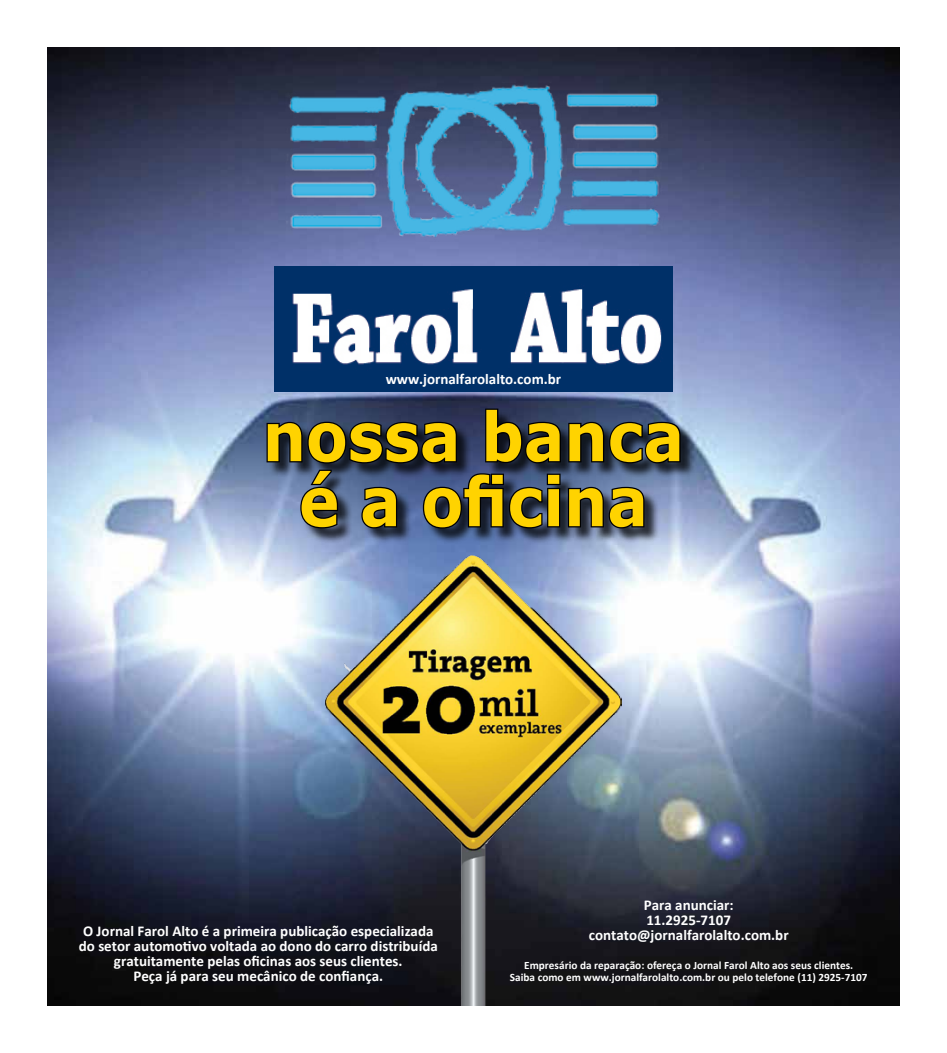
<style>
.page{position:relative;width:947px;height:1053px;background:#fff}
.page>*{position:absolute;margin:0;border:0;box-sizing:border-box;transform-origin:0 0}
.t1{font:700 67.5px/65px "Verdana";color:#ffd300;text-align:center;scale:.9 1}
.t2{font:700 15px/15px "Calibri";color:#fff;text-align:center}
.t3{font:700 11.25px/12.5px "Calibri";color:#fff;text-align:center}
</style>
<div class="page">
<img style="left:48px;top:48px;width:850px;height:957px">
<div style="left:268px;top:410px;width:427px;height:134px;background:#000;opacity:.75"></div>
<svg style="left:265px;top:407px;width:416px;height:123px;background:#343f59"></svg>
<img style="left:274px;top:71px;width:398px;height:178px">
<img style="left:274px;top:267px;width:398px;height:125px">
<img style="left:325px;top:556px;width:296px;height:449px">
<p class="t2" style="left:385px;top:371px;width:177px">www.jornalfarolalto.com.br</p>
<h1 class="t1" style="left:262px;top:402px;width:469px">nossa banca é a oficina</h1>
<p class="t2" style="left:79px;top:923px;width:360px">O Jornal Farol Alto é a primeira publicação especializada do setor automotivo voltada ao dono do carro distribuída gratuitamente pelas oficinas aos seus clientes.<br>Peça já para seu mecânico de confiança.</p>
<p class="t2" style="left:588px;top:897px;width:201px">Para anunciar:<br>11.2925-7107 contato@jornalfarolalto.com.br</p>
<p class="t3" style="left:509px;top:958px;width:359px">Empresário da reparação: ofereça o Jornal Farol Alto aos seus clientes.<br>Saiba como em www.jornalfarolalto.com.br ou pelo telefone (11) 2925-7107</p>
</div>
